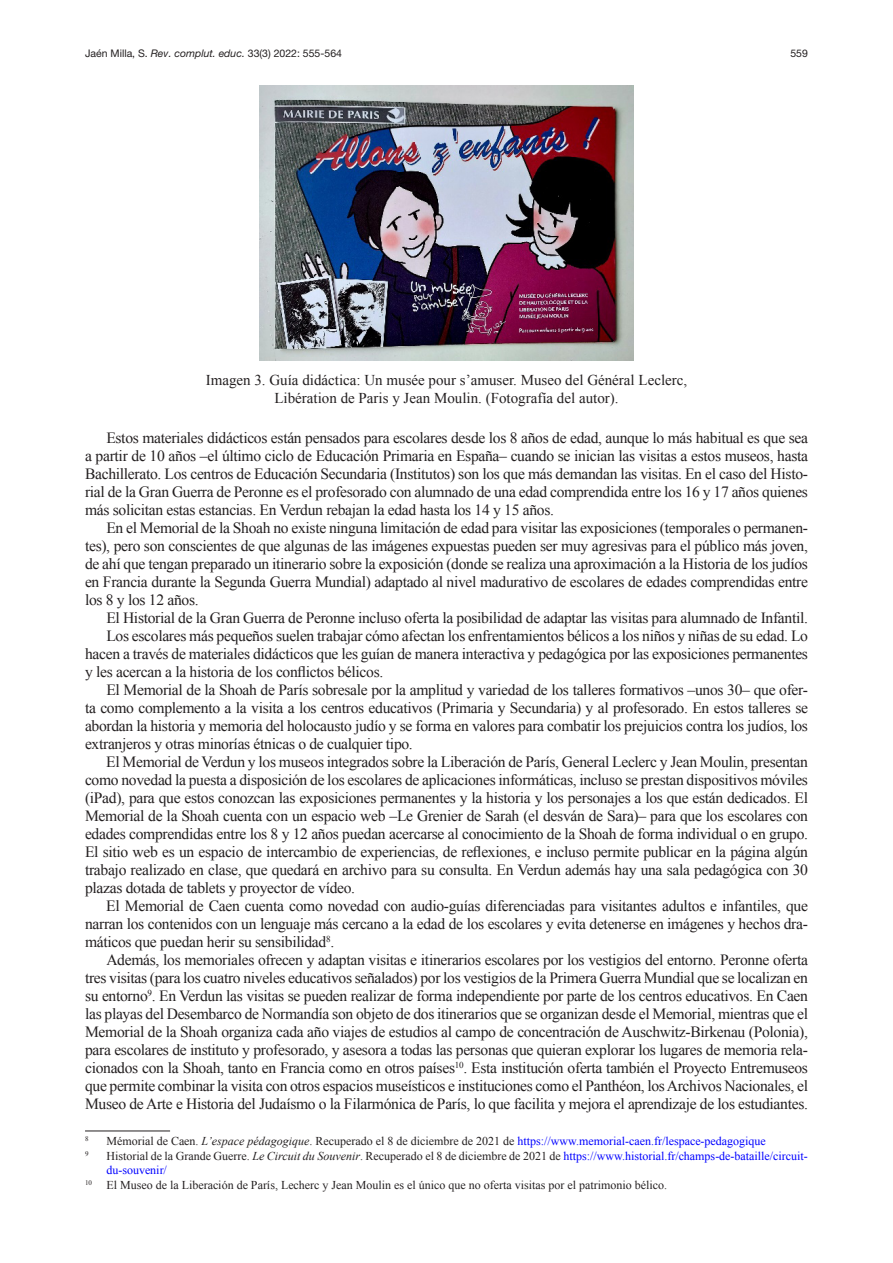
<style>
.page{position:relative;width:893px;height:1263px;background:#fff}
.page>*{position:absolute;margin:0;border:0;box-sizing:border-box;transform-origin:0 0}
.Galerada-parrafos{font:15.6px/18px "Times New Roman";letter-spacing:-.02em;color:#231f20;text-align:justify}
.Pie_tablas_cuadros{font:15px/18px "Times New Roman";color:#231f20;text-align:center}
._000_Notas_al_pie{font:12px "Times New Roman";color:#231f20}
._000_Notas_al_pie-2{font:12px/14.4px "Times New Roman";color:#00f}
.t1{font:10.5px "Helvetica Neue LT Pro";color:#231f20}
._000_Notas_al_pie-3{font:7.05px "Times New Roman";color:#231f20}
.s1{font-style:italic}
.s2{color:#00f}
.s3{color:#231f20}
.s4{font-style:italic;color:#231f20}
</style>
<div class="page">
<img style="left:259px;top:85px;width:375px;height:275px">
<hr style="left:85px;top:1131px;width:85px;height:1px;background:#231f20">
<p class="t1" style="left:85px;top:47px;width:258px">Jaén Milla, S. <span class="s1">Rev. complut. educ.</span> 33(3) 2022: 555-564</p>
<p class="t1" style="left:790px;top:47px;width:19px">559</p>
<p class="Pie_tablas_cuadros" style="left:206px;top:370px;width:483px">Imagen 3. Guía didáctica: Un musée pour s’amuser. Museo del Général Leclerc,<br>Libération de Paris y Jean Moulin. (Fotografía del autor).</p>
<p class="Galerada-parrafos" style="left:85px;top:428px;width:724px;text-indent:21px">Estos materiales didácticos están pensados para escolares desde los 8 años de edad, aunque lo más habitual es que sea a partir de 10 años –el último ciclo de Educación Primaria en España– cuando se inician las visitas a estos museos, hasta Bachillerato. Los centros de Educación Secundaria (Institutos) son los que más demandan las visitas. En el caso del Histo&shy;rial de la Gran Guerra de Peronne es el profesorado con alumnado de una edad comprendida entre los 16 y 17 años quienes más solicitan estas estancias. En Verdun rebajan la edad hasta los 14 y 15 años.</p>
<p class="Galerada-parrafos" style="left:85px;top:518px;width:724px;text-indent:21px">En el Memorial de la Shoah no existe ninguna limitación de edad para visitar las exposiciones (temporales o permanen&shy;tes), pero son conscientes de que algunas de las imágenes expuestas pueden ser muy agresivas para el público más joven, de ahí que tengan preparado un itinerario sobre la exposición (donde se realiza una aproximación a la Historia de los judíos en Francia durante la Segunda Guerra Mundial) adaptado al nivel madurativo de escolares de edades comprendidas entre los 8 y los 12 años.</p>
<p class="Galerada-parrafos" style="left:106px;top:609px;width:703px">El Historial de la Gran Guerra de Peronne incluso oferta la posibilidad de adaptar las visitas para alumnado de Infantil.</p>
<p class="Galerada-parrafos" style="left:85px;top:627px;width:724px;text-indent:21px">Los escolares más pequeños suelen trabajar cómo afectan los enfrentamientos bélicos a los niños y niñas de su edad. Lo hacen a través de materiales didácticos que les guían de manera interactiva y pedagógica por las exposiciones permanentes y les acercan a la historia de los conflictos bélicos.</p>
<p class="Galerada-parrafos" style="left:85px;top:681px;width:724px;text-indent:21px">El Memorial de la Shoah de París sobresale por la amplitud y variedad de los talleres formativos –unos 30– que ofer&shy;ta como complemento a la visita a los centros educativos (Primaria y Secundaria) y al profesorado. En estos talleres se abordan la historia y memoria del holocausto judío y se forma en valores para combatir los prejuicios contra los judíos, los extranjeros y otras minorías étnicas o de cualquier tipo.</p>
<p class="Galerada-parrafos" style="left:85px;top:753px;width:724px;text-indent:21px">El Memorial de Verdun y los museos integrados sobre la Liberación de París, General Leclerc y Jean Moulin, presentan como novedad la puesta a disposición de los escolares de aplicaciones informáticas, incluso se prestan dispositivos móviles (iPad), para que estos conozcan las exposiciones permanentes y la historia y los personajes a los que están dedicados. El Memorial de la Shoah cuenta con un espacio web –Le Grenier de Sarah (el desván de Sara)– para que los escolares con edades comprendidas entre los 8 y 12 años puedan acercarse al conocimiento de la Shoah de forma individual o en grupo.<br>El sitio web es un espacio de intercambio de experiencias, de reflexiones, e incluso permite publicar en la página algún trabajo realizado en clase, que quedará en archivo para su consulta. En Verdun además hay una sala pedagógica con 30 plazas dotada de tablets y proyector de vídeo.</p>
<p class="Galerada-parrafos" style="left:85px;top:897px;width:724px;text-indent:21px">El Memorial de Caen cuenta como novedad con audio-guías diferenciadas para visitantes adultos e infantiles, que narran los contenidos con un lenguaje más cercano a la edad de los escolares y evita detenerse en imágenes y hechos dra&shy;máticos que puedan herir su sensibilidad<sup>8</sup>.</p>
<p class="Galerada-parrafos" style="left:85px;top:950px;width:724px;text-indent:21px">Además, los memoriales ofrecen y adaptan visitas e itinerarios escolares por los vestigios del entorno. Peronne oferta tres visitas (para los cuatro niveles educativos señalados) por los vestigios de la Primera Guerra Mundial que se localizan en su entorno<sup>9</sup>. En Verdun las visitas se pueden realizar de forma independiente por parte de los centros educativos. En Caen las playas del Desembarco de Normandía son objeto de dos itinerarios que se organizan desde el Memorial, mientras que el Memorial de la Shoah organiza cada año viajes de estudios al campo de concentración de Auschwitz-Birkenau (Polonia), para escolares de instituto y profesorado, y asesora a todas las personas que quieran explorar los lugares de memoria rela&shy;cionados con la Shoah, tanto en Francia como en otros países<sup>10</sup>. Esta institución oferta también el Proyecto Entremuseos que permite combinar la visita con otros espacios museísticos e instituciones como el Panthéon, los Archivos Nacionales, el Museo de Arte e Historia del Judaísmo o la Filarmónica de París, lo que facilita y mejora el aprendizaje de los estudiantes.</p>
<p class="_000_Notas_al_pie-3" style="left:85px;top:1134px;width:5px">8</p>
<p class="_000_Notas_al_pie" style="left:106px;top:1133px;width:661px">Mémorial de Caen. <span class="s1">L’espace pédagogique</span>. Recuperado el 8 de diciembre de 2021 de <span class="s2">https://www.memorial-caen.fr/lespace-pedagogique</span></p>
<p class="_000_Notas_al_pie-3" style="left:85px;top:1149px;width:5px">9</p>
<p class="_000_Notas_al_pie-2" style="left:106px;top:1148px;width:703px"><span class="s3">Historial de la Grande Guerre.</span> <span class="s4">Le Circuit du Souvenir</span><span class="s3">. Recuperado el 8 de diciembre de 2021 de</span> https://www.historial.fr/champs-de-bataille/circuit&shy;du-souvenir/</p>
<p class="_000_Notas_al_pie" style="left:85px;top:1176px;width:584px"><sup>10</sup> El Museo de la Liberación de París, Lecherc y Jean Moulin es el único que no oferta visitas por el patrimonio bélico.</p>
</div>
